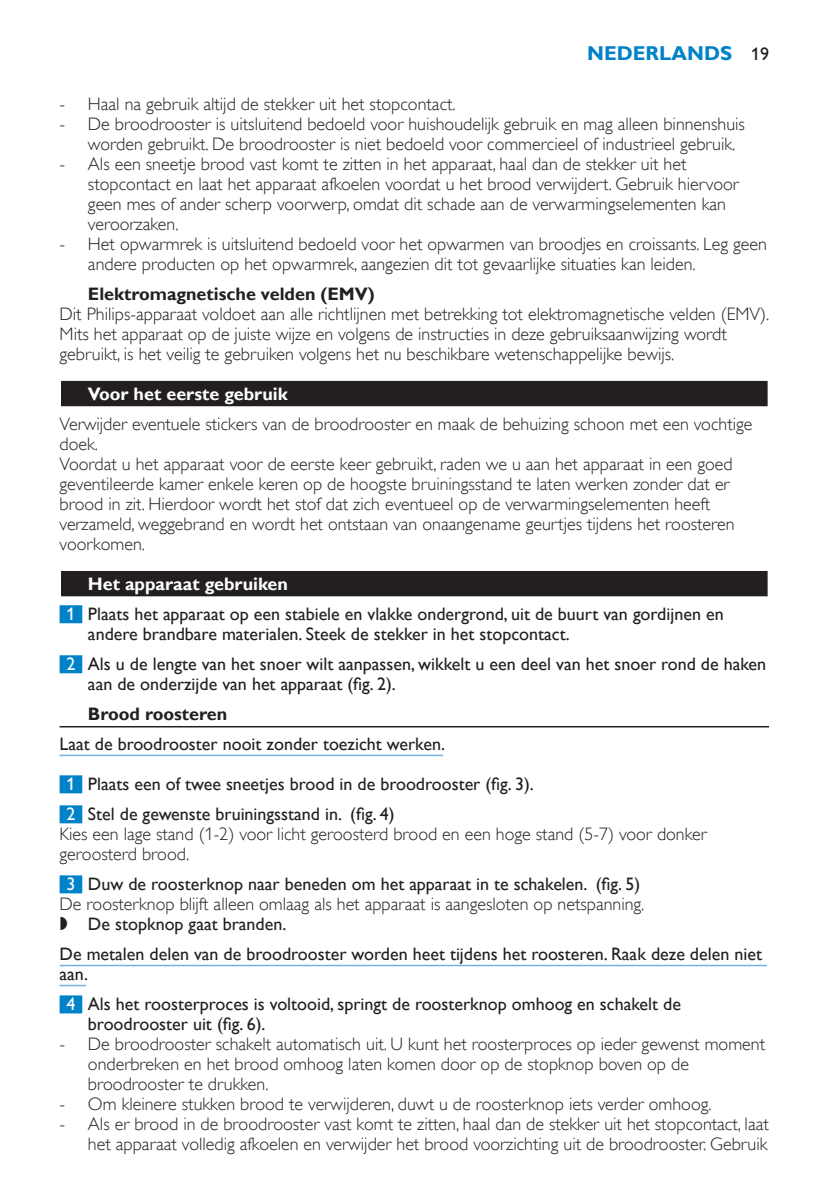
<style>
.page{position:relative;width:840px;height:1191px;background:#fff}
.page>*{position:absolute;margin:0;border:0;box-sizing:border-box;transform-origin:0 0}
.t1{font:700 20px "Gill Sans Alt One WGL";color:#0082c8}
.t2{font:18px/20px "Gill Sans Alt One WGL Light";color:#231f20}
.t3{font:18px/30px "Gill Sans Alt One WGL";color:#231f20}
.t4{font:700 18px "Gill Sans Alt One WGL";color:#231f20}
.t5{font:700 18px "Gill Sans Alt One WGL";color:#fff}
.s1{font-weight:400;font-size:18px;color:#231f20}
.s2{font-weight:700;color:#fff}
.s3{color:#fff}
.s4{font-family:"Philips Ll Font Plain"}
</style>
<div class="page">
<div style="left:60px;top:380px;width:708px;height:28px;background:#c7c6c7"></div>
<div style="left:61px;top:381px;width:706px;height:25px;background:#231f20"></div>
<div style="left:60px;top:570px;width:708px;height:28px;background:#b6b5b5"></div>
<div style="left:61px;top:571px;width:706px;height:25px;background:#231f20"></div>
<div style="left:60px;top:605px;width:22px;height:18px;background:#0082c8"></div>
<div style="left:60px;top:655px;width:22px;height:18px;background:#0082c8"></div>
<hr style="left:60px;top:726px;width:708px;height:1px;background:#231f20">
<hr style="left:60px;top:754px;width:383px;height:2px;background:#76b1df">
<div style="left:60px;top:775px;width:22px;height:18px;background:#0082c8"></div>
<div style="left:60px;top:805px;width:22px;height:18px;background:#0082c8"></div>
<div style="left:60px;top:875px;width:22px;height:18px;background:#0082c8"></div>
<hr style="left:60px;top:964px;width:706px;height:2px;background:#76b1df">
<hr style="left:60px;top:984px;width:26px;height:2px;background:#76b1df">
<div style="left:60px;top:995px;width:22px;height:18px;background:#0082c8"></div>
<p class="t1" style="left:587px;top:40px;width:183px">nEDErlanDs <span class="s1">19</span></p>
<p class="t2" style="left:60px;top:94px;width:397px">- Haal na gebruik altijd de stekker uit het stopcontact.</p>
<p class="t2" style="left:88px;top:114px;width:658px;text-indent:-28px">- De broodrooster is uitsluitend bedoeld voor huishoudelijk gebruik en mag alleen binnenshuis worden gebruikt. De broodrooster is niet bedoeld voor commercieel of industrieel gebruik.</p>
<p class="t2" style="left:88px;top:154px;width:652px;text-indent:-28px">- Als een sneetje brood vast komt te zitten in het apparaat, haal dan de stekker uit het stopcontact en laat het apparaat afkoelen voordat u het brood verwijdert. Gebruik hiervoor geen mes of ander scherp voorwerp, omdat dit schade aan de verwarmingselementen kan veroorzaken.</p>
<p class="t2" style="left:88px;top:234px;width:680px;text-indent:-28px">- Het opwarmrek is uitsluitend bedoeld voor het opwarmen van broodjes en croissants. Leg geen andere producten op het opwarmrek, aangezien dit tot gevaarlijke situaties kan leiden.</p>
<p class="t4" style="left:88px;top:282px;width:288px">Elektromagnetische velden (EMV)</p>
<p class="t2" style="left:60px;top:304px;width:711px">Dit Philips-apparaat voldoet aan alle richtlijnen met betrekking tot elektromagnetische velden (EMV).<br>Mits het apparaat op de juiste wijze en volgens de instructies in deze gebruiksaanwijzing wordt gebruikt, is het veilig te gebruiken volgens het nu beschikbare wetenschappelijke bewijs.</p>
<p class="t5" style="left:88px;top:382px;width:201px">Voor het eerste gebruik</p>
<p class="t2" style="left:60px;top:414px;width:694px">Verwijder eventuele stickers van de broodrooster en maak de behuizing schoon met een vochtige doek.<br>Voordat u het apparaat voor de eerste keer gebruikt, raden we u aan het apparaat in een goed geventileerde kamer enkele keren op de hoogste bruiningsstand te laten werken zonder dat er brood in zit. Hierdoor wordt het stof dat zich eventueel op de verwarmingselementen heeft verzameld, weggebrand en wordt het ontstaan van onaangename geurtjes tijdens het roosteren voorkomen.</p>
<p class="t3" style="left:66px;top:569px;width:658px;text-indent:22px"><span class="s2">Het apparaat gebruiken<br></span><span class="s3">1</span> Plaats het apparaat op een stabiele en vlakke ondergrond, uit de buurt van gordijnen en</p>
<p class="t3" style="left:66px;top:619px;width:701px;text-indent:22px">andere brandbare materialen. Steek de stekker in het stopcontact.<br><span class="s3">2</span> Als u de lengte van het snoer wilt aanpassen, wikkelt u een deel van het snoer rond de haken</p>
<p class="t3" style="left:88px;top:669px;width:309px">aan de onderzijde van het apparaat (fig. 2).</p>
<p class="t4" style="left:88px;top:702px;width:141px">Brood roosteren</p>
<p class="t3" style="left:60px;top:729px;width:386px">Laat de broodrooster nooit zonder toezicht werken.</p>
<p class="t3" style="left:66px;top:769px;width:468px"><span class="s3">1</span> Plaats een of twee sneetjes brood in de broodrooster (fig. 3).<br><span class="s3">2</span> Stel de gewenste bruiningsstand in. (fig. 4)</p>
<p class="t2" style="left:60px;top:824px;width:648px">Kies een lage stand (1-2) voor licht geroosterd brood en een hoge stand (5-7) voor donker geroosterd brood.</p>
<p class="t3" style="left:66px;top:869px;width:575px"><span class="s3">3</span> Duw de roosterknop naar beneden om het apparaat in te schakelen. (fig. 5)</p>
<p class="t2" style="left:60px;top:894px;width:586px">De roosterknop blijft alleen omlaag als het apparaat is aangesloten op netspanning.</p>
<p class="t3" style="left:60px;top:909px;width:703px"><span class="s4">,</span> De stopknop gaat branden.<br>De metalen delen van de broodrooster worden heet tijdens het roosteren. Raak deze delen niet</p>
<p class="t3" style="left:66px;top:959px;width:615px;text-indent:-7px">aan.<br><span class="s3">4</span> Als het roosterproces is voltooid, springt de roosterknop omhoog en schakelt de</p>
<p class="t3" style="left:88px;top:1009px;width:179px">broodrooster uit (fig. 6).</p>
<p class="t2" style="left:88px;top:1034px;width:678px;text-indent:-28px">- De broodrooster schakelt automatisch uit. U kunt het roosterproces op ieder gewenst moment onderbreken en het brood omhoog laten komen door op de stopknop boven op de broodrooster te drukken.</p>
<p class="t2" style="left:60px;top:1094px;width:653px">- Om kleinere stukken brood te verwijderen, duwt u de roosterknop iets verder omhoog.</p>
<p class="t2" style="left:60px;top:1114px;width:710px;text-align:right">- Als er brood in de broodrooster vast komt te zitten, haal dan de stekker uit het stopcontact, laat het apparaat volledig afkoelen en verwijder het brood voorzichting uit de broodrooster. Gebruik</p>
</div>
